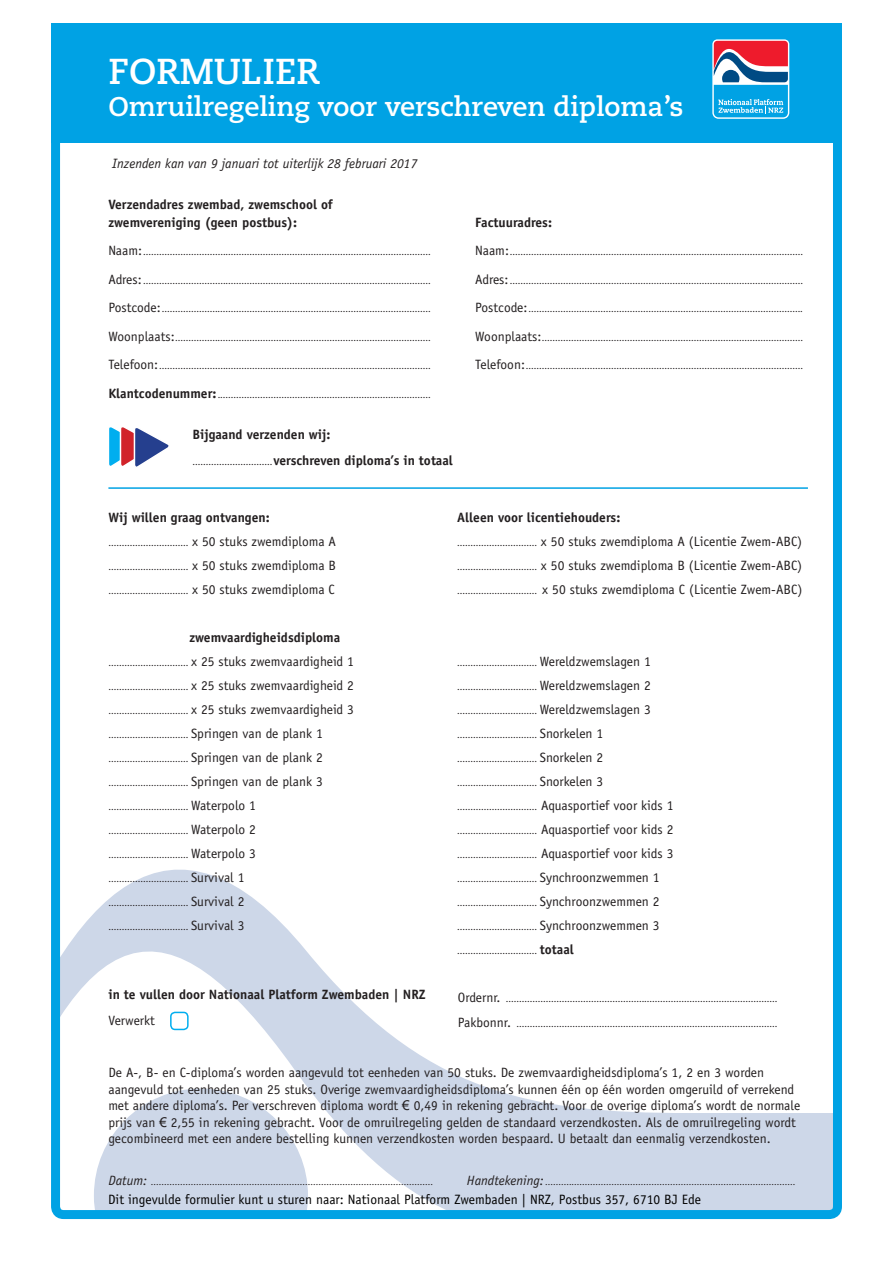
<style>
.page{position:relative;width:893px;height:1263px;background:#fff}
.page>*{position:absolute;margin:0;border:0;box-sizing:border-box;transform-origin:0 0}
.t1{font:700 36px "Caecilia LT Std";color:#fff}
.t2{font:700 27px "Caecilia LT Std";color:#fff}
.t3{font:13.5px/16.5px "Officina Sans";color:#231f20}
.t4{font:700 13.5px/18px "Officina Sans";color:#231f20}
.t5{font:13.5px "Officina Sans Std";color:#000}
.t6{font:italic 13.5px "Officina Sans Std";color:#231f20}
.t7{font:9px "Officina Sans";color:#231f20}
.t8{font:italic 9px "Officina Sans";color:#231f20}
.s1{font-size:13.5px}
.s2{font-weight:700;font-size:13.5px}
.s3{color:#fff}
.s4{font-weight:700}
.s5{font-size:9px}
.s6{font-family:"Arial"}
</style>
<div class="page">
<svg style="left:61px;top:869px;width:771px;height:340px"></svg>
<div style="left:51px;top:91px;width:791px;height:1128px;border:9px solid #00a2e4;border-radius:8px"></div>
<div style="left:51px;top:23px;width:791px;height:119px;background:#00a2e4"></div>
<svg style="left:712px;top:39px;width:77px;height:80px"></svg>
<hr style="left:108px;top:487px;width:700px;height:2px;background:#00a2e4">
<div style="left:170px;top:1012px;width:19px;height:18px;border:2px solid #00aeef;border-radius:4px"></div>
<svg style="left:109px;top:427px;width:60px;height:40px"></svg>
<h1 class="t1" style="left:108px;top:50px;width:213px">FORMULIER</h1>
<h2 class="t2" style="left:108px;top:91px;width:577px">Omruilregeling voor verschreven diploma’s</h2>
<h3 class="t6" style="left:112px;top:159px;width:307px">Inzenden kan van 9 januari tot uiterlijk 28 februari 2017</h3>
<h3 class="t4" style="left:108px;top:195px;width:226px">Verzendadres zwembad, zwemschool of zwemvereniging (geen postbus):</h3>
<p class="t7" style="left:108px;top:247px;width:324px"><span class="s1">Naam:</span>............................................................................................................</p>
<p class="t7" style="left:108px;top:275px;width:324px"><span class="s1">Adres:</span>............................................................................................................</p>
<p class="t7" style="left:108px;top:304px;width:324px"><span class="s1">Postcode:</span>.....................................................................................................</p>
<p class="t7" style="left:108px;top:332px;width:324px"><span class="s1">Woonplaats:</span>................................................................................................</p>
<p class="t7" style="left:108px;top:361px;width:324px"><span class="s1">Telefoon:</span>......................................................................................................</p>
<p class="t7" style="left:108px;top:389px;width:324px"><span class="s2">Klantcodenummer:</span>................................................................................</p>
<h3 class="t4" style="left:192px;top:426px;width:140px">Bijgaand verzenden wij:</h3>
<p class="t7" style="left:192px;top:456px;width:262px">..............................<span class="s2">verschreven diploma’s in totaal</span></p>
<h3 class="t4" style="left:475px;top:213px;width:78px">Factuuradres:</h3>
<p class="t7" style="left:475px;top:247px;width:329px"><span class="s1">Naam:</span>..............................................................................................................</p>
<p class="t7" style="left:475px;top:275px;width:329px"><span class="s1">Adres:</span>..............................................................................................................</p>
<p class="t7" style="left:475px;top:304px;width:329px"><span class="s1">Postcode:</span>.......................................................................................................</p>
<p class="t7" style="left:475px;top:332px;width:329px"><span class="s1">Woonplaats:</span>..................................................................................................</p>
<p class="t7" style="left:475px;top:361px;width:329px"><span class="s1">Telefoon:</span>........................................................................................................</p>
<h3 class="t4" style="left:108px;top:508px;width:163px">Wij willen graag ontvangen:</h3>
<p class="t7" style="left:108px;top:538px;width:229px">.............................. <span class="s1">x 50 stuks zwemdiploma A</span></p>
<p class="t7" style="left:108px;top:562px;width:229px">.............................. <span class="s1">x 50 stuks zwemdiploma B</span></p>
<p class="t7" style="left:108px;top:586px;width:228px">.............................. <span class="s1">x 50 stuks zwemdiploma C</span></p>
<h3 class="t4" style="left:108px;top:628px;width:233px"><span class="s3">....................</span>zwemvaardigheidsdiploma</h3>
<p class="t7" style="left:108px;top:658px;width:247px">.............................. <span class="s1">x 25 stuks zwemvaardigheid 1</span></p>
<p class="t7" style="left:108px;top:682px;width:247px">.............................. <span class="s1">x 25 stuks zwemvaardigheid 2</span></p>
<p class="t7" style="left:108px;top:706px;width:247px">.............................. <span class="s1">x 25 stuks zwemvaardigheid 3</span></p>
<p class="t7" style="left:108px;top:730px;width:216px">.............................. <span class="s1">Springen van de plank 1</span></p>
<p class="t7" style="left:108px;top:754px;width:216px">.............................. <span class="s1">Springen van de plank 2</span></p>
<p class="t7" style="left:108px;top:778px;width:216px">.............................. <span class="s1">Springen van de plank 3</span></p>
<p class="t7" style="left:108px;top:802px;width:149px">.............................. <span class="s1">Waterpolo 1</span></p>
<p class="t7" style="left:108px;top:826px;width:149px">.............................. <span class="s1">Waterpolo 2</span></p>
<p class="t7" style="left:108px;top:850px;width:149px">.............................. <span class="s1">Waterpolo 3</span></p>
<p class="t7" style="left:108px;top:874px;width:138px">.............................. <span class="s1">Survival 1</span></p>
<p class="t7" style="left:108px;top:898px;width:138px">.............................. <span class="s1">Survival 2</span></p>
<p class="t7" style="left:108px;top:922px;width:138px">.............................. <span class="s1">Survival 3</span></p>
<h3 class="t4" style="left:108px;top:986px;width:319px">in te vullen door Nationaal Platform Zwembaden | NRZ</h3>
<h3 class="t3" style="left:108px;top:1012px;width:48px">Verwerkt</h3>
<p class="t3" style="left:457px;top:505px;width:347px;line-height:24px"><span class="s4">Alleen voor licentiehouders:<br></span><span class="s5">..............................</span> x 50 stuks zwemdiploma A (Licentie Zwem-ABC) <span class="s5">..............................</span> x 50 stuks zwemdiploma B (Licentie Zwem-ABC) <span class="s5">..............................</span> x 50 stuks zwemdiploma C (Licentie Zwem-ABC)</p>
<p class="t7" style="left:457px;top:658px;width:195px">.............................. <span class="s1">Wereldzwemslagen 1</span></p>
<p class="t7" style="left:457px;top:682px;width:195px">.............................. <span class="s1">Wereldzwemslagen 2</span></p>
<p class="t7" style="left:457px;top:706px;width:195px">.............................. <span class="s1">Wereldzwemslagen 3</span></p>
<p class="t7" style="left:457px;top:730px;width:148px">.............................. <span class="s1">Snorkelen 1</span></p>
<p class="t7" style="left:457px;top:754px;width:148px">.............................. <span class="s1">Snorkelen 2</span></p>
<p class="t7" style="left:457px;top:778px;width:148px">.............................. <span class="s1">Snorkelen 3</span></p>
<p class="t7" style="left:457px;top:802px;width:218px">.............................. <span class="s1">Aquasportief voor kids 1</span></p>
<p class="t7" style="left:457px;top:826px;width:218px">.............................. <span class="s1">Aquasportief voor kids 2</span></p>
<p class="t7" style="left:457px;top:850px;width:218px">.............................. <span class="s1">Aquasportief voor kids 3</span></p>
<p class="t7" style="left:457px;top:874px;width:204px">.............................. <span class="s1">Synchroonzwemmen 1</span></p>
<p class="t7" style="left:457px;top:898px;width:204px">.............................. <span class="s1">Synchroonzwemmen 2</span></p>
<p class="t7" style="left:457px;top:922px;width:204px">.............................. <span class="s1">Synchroonzwemmen 3</span></p>
<p class="t7" style="left:457px;top:946px;width:118px">.............................. <span class="s2">totaal</span></p>
<p class="t7" style="left:458px;top:994px;width:321px"><span class="s1">Ordernr.</span> ......................................................................................................</p>
<p class="t7" style="left:458px;top:1019px;width:321px"><span class="s1">Pakbonnr.</span> ..................................................................................................</p>
<p class="t3" style="left:108px;top:1064px;width:693px">De A-, B- en C-diploma’s worden aangevuld tot eenheden van 50 stuks. De zwemvaardigheidsdiploma’s 1, 2 en 3 worden aangevuld tot eenheden van 25 stuks. Overige zwemvaardigheidsdiploma’s kunnen één op één worden omgeruild of verrekend met andere diploma’s. Per verschreven diploma wordt <span class="s6">€</span> 0,49 in rekening gebracht. Voor de overige diploma’s wordt de normale prijs van <span class="s6">€</span> 2,55 in rekening gebracht. Voor de omruilregeling gelden de standaard verzendkosten. Als de omruilregeling wordt gecombineerd met een andere bestelling kunnen verzendkosten worden bespaard. U betaalt dan eenmalig verzendkosten.</p>
<p class="t8" style="left:108px;top:1177px;width:327px"><span class="s1">Datum:</span> ..........................................................................................................</p>
<p class="t8" style="left:467px;top:1177px;width:330px"><span class="s1">Handtekening:</span> ..............................................................................................</p>
<h3 class="t5" style="left:108px;top:1194px;width:594px">Dit ingevulde formulier kunt u sturen naar: Nationaal Platform Zwembaden | NRZ, Postbus 357, 6710 BJ Ede</h3>
</div>
